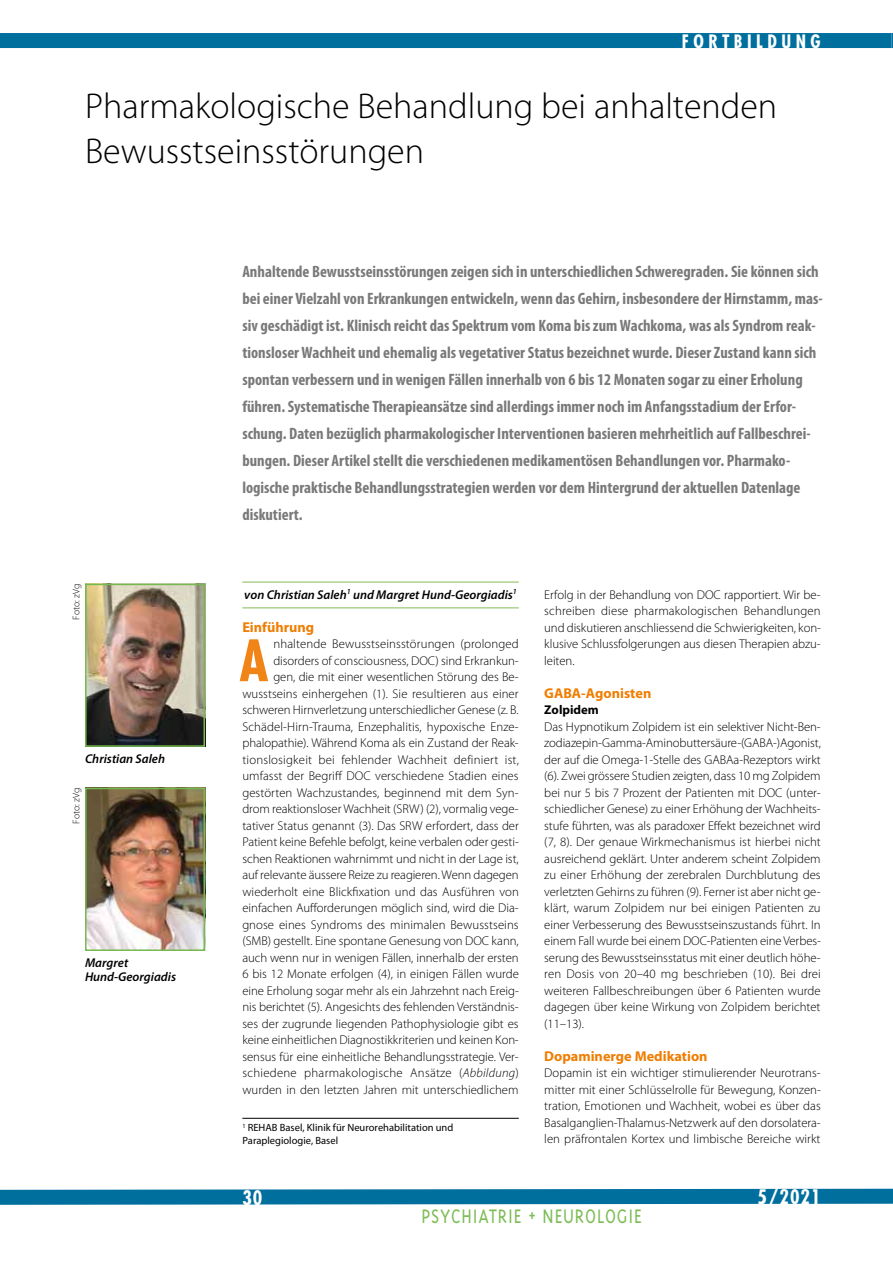
<style>
.page{position:relative;width:893px;height:1263px;background:#fff}
.page>*{position:absolute;margin:0;border:0;box-sizing:border-box;transform-origin:0 0}
.t1{font:700 condensed 55.5px "Futura";color:#f08416}
.t2{font:300 36px/45px "Myriad Pro";color:#000}
.t3{font:300 22.5px "Triplex";letter-spacing:.04em;color:#7ebc56;scale:.88 1}
.t4{font:700 condensed 19.5px "Futura";letter-spacing:.05em;color:#fff}
.t5{font:700 condensed 18px "Futura";letter-spacing:.25em;color:#fff}
.t6{font:700 condensed 16.5px/27px "Myriad Pro";color:#797979}
.t7{font:700 14.25px "Myriad Pro";color:#ef7d00}
.t8{font:300 12.75px/16.5px "Myriad Pro";letter-spacing:-.005em;color:#000;text-align:justify}
.t9{font:italic 600 12.75px/13.5px "Myriad Pro";color:#000}
.t10{font:700 12.75px "Myriad Pro";color:#000}
.t11{font:10.5px/12.8px "Myriad Pro";color:#000}
.t12{font:300 9.75px "Myriad Pro";color:#000}
.s1{font-style:italic}
</style>
<div class="page">
<svg style="left:0;top:1188px;width:893px;height:17px;background:#1d7fa9"></svg>
<svg style="left:891px;top:33px;width:2px;height:15px"></svg>
<hr style="left:242px;top:581px;width:277px;height:2px;background:#acd18d">
<hr style="left:242px;top:607px;width:277px;height:2px;background:#acd18d">
<div style="left:0;top:33px;width:891px;height:15px;background:#006f9e"></div>
<img style="left:88px;top:587px;width:114px;height:157px">
<div style="left:85px;top:584px;width:120px;height:163px;border:2px solid #75b94e"></div>
<img style="left:88px;top:791px;width:114px;height:157px">
<div style="left:85px;top:788px;width:120px;height:163px;border:2px solid #75b94e"></div>
<hr style="left:242px;top:1118px;width:277px;height:1px;background:#000">
<h3 class="t5" style="left:682px;top:30px;width:140px">FORTBILDUNG</h3>
<h2 class="t2" style="left:85px;top:84px;width:694px">Pharmakologische Behandlung bei anhaltenden<br>Bewusstseinsstörungen</h2>
<p class="t12" style="left:71px;top:620px;width:37px;rotate:-90deg">Foto: zVg</p>
<p class="t9" style="left:85px;top:752px;width:82px">Christian Saleh</p>
<p class="t12" style="left:71px;top:824px;width:37px;rotate:-90deg">Foto: zVg</p>
<p class="t9" style="left:85px;top:956px;width:93px">Margret<br>Hund-Georgiadis</p>
<p class="t6" style="left:242px;top:258px;width:582px">Anhaltende Bewusstseinsstörungen zeigen sich in unterschiedlichen Schweregraden. Sie können sich bei einer Vielzahl von Erkrankungen entwickeln, wenn das Gehirn, insbesondere der Hirnstamm, mas&shy;siv geschädigt ist. Klinisch reicht das Spektrum vom Koma bis zum Wachkoma, was als Syndrom reak&shy;tionsloser Wachheit und ehemalig als vegetativer Status bezeichnet wurde. Dieser Zustand kann sich spontan verbessern und in wenigen Fällen innerhalb von 6 bis 12 Monaten sogar zu einer Erholung führen. Systematische Therapieansätze sind allerdings immer noch im Anfangsstadium der Erfor&shy;schung. Daten bezüglich pharmakologischer Interventionen basieren mehrheitlich auf Fallbeschrei&shy;bungen. Dieser Artikel stellt die verschiedenen medikamentösen Behandlungen vor. Pharmako&shy;logische praktische Behandlungsstrategien werden vor dem Hintergrund der aktuellen Datenlage diskutiert.</p>
<p class="t9" style="left:244px;top:588px;width:274px">von Christian Saleh<sup>1</sup> und Margret Hund-Georgiadis<sup>1</sup></p>
<p class="t7" style="left:242px;top:619px;width:73px">Einführung</p>
<p class="t8" style="left:242px;top:636px;width:278px;text-align:right">nhaltende Bewusstseinsstörungen (prolonged disorders of consciousness, DOC) sind Erkrankun-<br>gen, die mit einer wesentlichen Störung des Be&shy;wusstseins einhergehen (1). Sie resultieren aus einer schweren Hirnverletzung unterschiedlicher Genese (z. B.<br>Schädel-Hirn-Trauma, Enzephalitis, hypoxische Enze&shy;phalopathie). Während Koma als ein Zustand der Reak&shy;tionslosigkeit bei fehlender Wachheit definiert ist, umfasst der Begriff DOC verschiedene Stadien eines gestörten Wachzustandes, beginnend mit dem Syn&shy;drom reaktionsloser Wachheit (SRW) (2), vormalig vege&shy;tativer Status genannt (3). Das SRW erfordert, dass der Patient keine Befehle befolgt, keine verbalen oder gesti&shy;schen Reaktionen wahrnimmt und nicht in der Lage ist, auf relevante äussere Reize zu reagieren. Wenn dagegen wiederholt eine Blickfixation und das Ausführen von einfachen Aufforderungen möglich sind, wird die Dia&shy;gnose eines Syndroms des minimalen Bewusstseins (SMB) gestellt. Eine spontane Genesung von DOC kann, auch wenn nur in wenigen Fällen, innerhalb der ersten 6 bis 12 Monate erfolgen (4), in einigen Fällen wurde eine Erholung sogar mehr als ein Jahrzehnt nach Ereig&shy;nis berichtet (5). Angesichts des fehlenden Verständnis&shy;ses der zugrunde liegenden Pathophysiologie gibt es keine einheitlichen Diagnostikkriterien und keinen Kon&shy;sensus für eine einheitliche Behandlungsstrategie. Ver&shy;schiedene pharmakologische Ansätze (<span class="s1">Abbildung</span>) wurden in den letzten Jahren mit unterschiedlichem</p>
<h1 class="t1" style="left:239px;top:625px;width:31px">A</h1>
<p class="t11" style="left:242px;top:1122px;width:213px"><sup>1</sup> REHAB Basel, Klinik für Neurorehabilitation und<br>Paraplegiologie, Basel</p>
<p class="t8" style="left:544px;top:586px;width:278px">Erfolg in der Behandlung von DOC rapportiert. Wir be&shy;schreiben diese pharmakologischen Behandlungen und diskutieren anschliessend die Schwierigkeiten, kon&shy;klusive Schlussfolgerungen aus diesen Therapien abzu&shy;leiten.</p>
<p class="t7" style="left:544px;top:685px;width:109px">GABA-Agonisten</p>
<p class="t10" style="left:544px;top:703px;width:56px">Zolpidem</p>
<p class="t8" style="left:544px;top:718px;width:278px">Das Hypnotikum Zolpidem ist ein selektiver Nicht-Ben&shy;zodiazepin-Gamma-Aminobuttersäure-(GABA-)Agonist, der auf die Omega-1-Stelle des GABAa-Rezeptors wirkt (6). Zwei grössere Studien zeigten, dass 10 mg Zolpidem bei nur 5 bis 7 Prozent der Patienten mit DOC (unter&shy;schiedlicher Genese) zu einer Erhöhung der Wachheits&shy;stufe führten, was als paradoxer Effekt bezeichnet wird (7, 8). Der genaue Wirkmechanismus ist hierbei nicht ausreichend geklärt. Unter anderem scheint Zolpidem zu einer Erhöhung der zerebralen Durchblutung des verletzten Gehirns zu führen (9). Ferner ist aber nicht ge&shy;klärt, warum Zolpidem nur bei einigen Patienten zu einer Verbesserung des Bewusstseinszustands führt. In einem Fall wurde bei einem DOC-Patienten eine Verbes&shy;serung des Bewusstseinsstatus mit einer deutlich höhe&shy;ren Dosis von 20–40 mg beschrieben (10). Bei drei weiteren Fallbeschreibungen über 6 Patienten wurde dagegen über keine Wirkung von Zolpidem berichtet (11–13).</p>
<p class="t7" style="left:544px;top:1048px;width:165px">Dopaminerge Medikation</p>
<p class="t8" style="left:544px;top:1065px;width:278px">Dopamin ist ein wichtiger stimulierender Neurotrans&shy;mitter mit einer Schlüsselrolle für Bewegung, Konzen&shy;tration, Emotionen und Wachheit, wobei es über das Basalganglien-Thalamus-Netzwerk auf den dorsolatera&shy;len präfrontalen Kortex und limbische Bereiche wirkt</p>
<h3 class="t4" style="left:242px;top:1185px;width:22px">30</h3>
<h3 class="t4" style="left:757px;top:1184px;width:65px">5/2021</h3>
<h3 class="t3" style="left:421px;top:1203px;width:252px">PSYCHIATRIE + NEUROLOGIE</h3>
</div>
